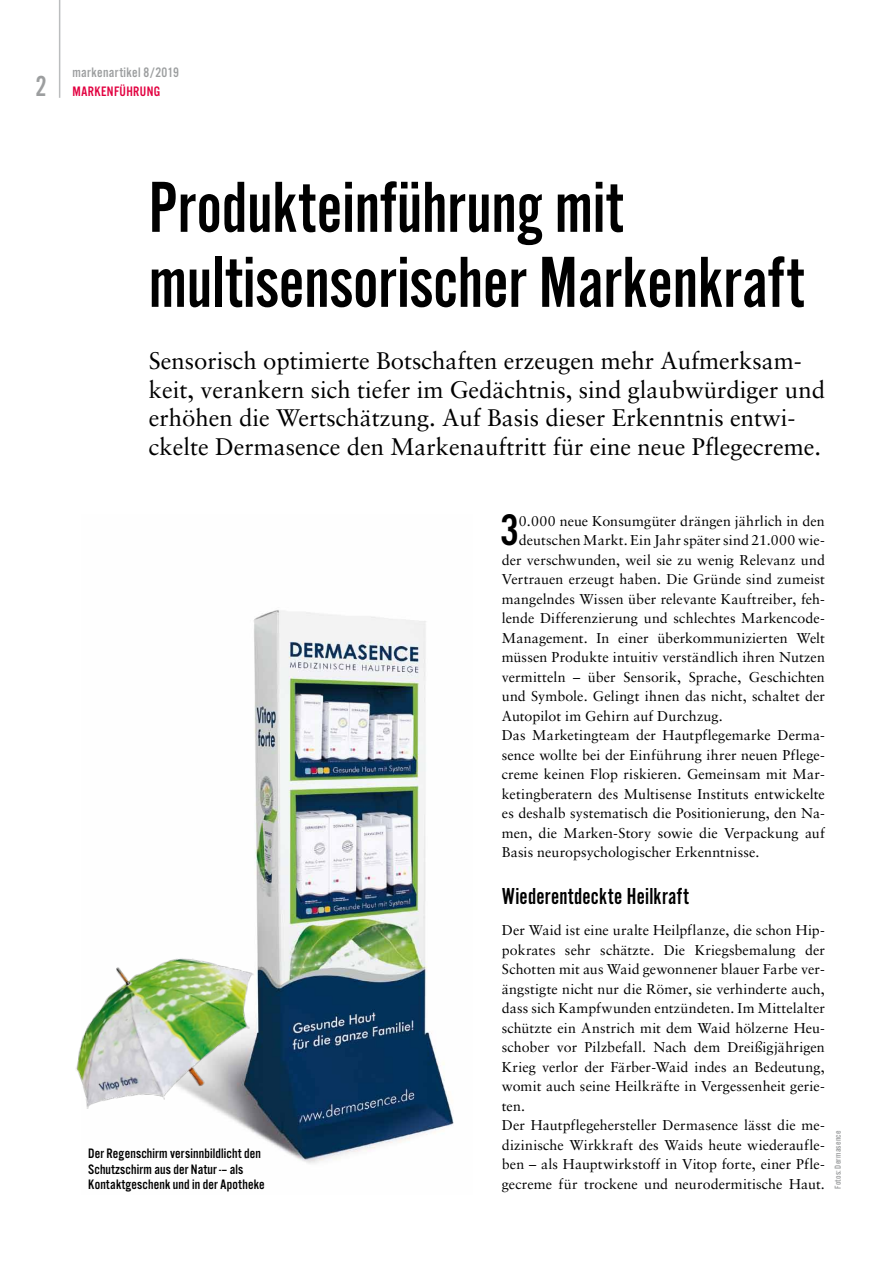
<style>
.page{position:relative;width:893px;height:1263px;background:#fff}
.page>*{position:absolute;margin:0;border:0;box-sizing:border-box;transform-origin:0 0}
.t1{font:75px/75px "Alternate Got No 2 D";color:#000}
.t2{font:45.75px "Alternate Got No 3 D";color:#000}
.t3{font:24px/28.5px "Sabon";color:#000}
.t4{font:24px "Alternate Got No 2 D";letter-spacing:.01em;color:#000}
.t5{font:14.25px/19.5px "Sabon";letter-spacing:.005em;color:#000}
.t6{font:14.25px/15.8px "Alternate Got No 3 D";letter-spacing:.01em;color:#000}
.t7{font:14.25px/18.6px "Alternate Got No 3 D";letter-spacing:.025em;color:#9c9e9f}
.t8{font:9px "Alternate Got No 3 D";letter-spacing:.035em;color:#9c9e9f}
.s1{font-family:"Alternate Got No 2 D";font-size:30px}
.s2{color:#e20040}
</style>
<div class="page">
<hr style="left:59px;top:0;width:1px;height:98px;background:#bbbdbe">
<img style="left:239px;top:610px;width:215px;height:554px">
<img style="left:76px;top:950px;width:180px;height:173px">
<p class="t7" style="left:35px;top:63px;width:145px;text-indent:37px">markenartikel 8/2019<br><span class="s1">2</span> <span class="s2">Markenführung</span></p>
<h1 class="t1" style="left:149px;top:169px;width:657px">Produkteinführung mit multisensorischer Markenkraft</h1>
<p class="t3" style="left:149px;top:346px;width:678px">Sensorisch optimierte Botschaften erzeugen mehr Aufmerksam&shy;keit, verankern sich tiefer im Gedächtnis, sind glaubwürdiger und erhöhen die Wertschätzung. Auf Basis dieser Erkenntnis entwi&shy;ckelte Dermasence den Markenauftritt für eine neue Pflegecreme.</p>
<p class="t6" style="left:88px;top:1145px;width:178px">Der Regenschirm versinnbildlicht den<br>Schutzschirm aus der Natur -– als<br>Kontaktgeschenk und in der Apotheke</p>
<h2 class="t2" style="left:500px;top:507px;width:20px">3</h2>
<p class="t5" style="left:519px;top:511px;width:307px">0.000 neue Konsumgüter drängen jährlich in den</p>
<p class="t5" style="left:519px;top:530px;width:307px">deutschen Markt. Ein Jahr später sind 21.000 wie-</p>
<p class="t5" style="left:502px;top:550px;width:325px">der verschwunden, weil sie zu wenig Relevanz und</p>
<p class="t5" style="left:502px;top:569px;width:325px">Vertrauen erzeugt haben. Die Gründe sind zumeist</p>
<p class="t5" style="left:502px;top:589px;width:325px">mangelndes Wissen über relevante Kauftreiber, feh-</p>
<p class="t5" style="left:502px;top:608px;width:325px">lende Differenzierung und schlechtes Markencode-</p>
<p class="t5" style="left:502px;top:628px;width:325px">Management. In einer überkommunizierten Welt</p>
<p class="t5" style="left:502px;top:647px;width:325px">müssen Produkte intuitiv verständlich ihren Nutzen</p>
<p class="t5" style="left:502px;top:667px;width:325px">vermitteln – über Sensorik, Sprache, Geschichten</p>
<p class="t5" style="left:502px;top:686px;width:325px">und Symbole. Gelingt ihnen das nicht, schaltet der</p>
<p class="t5" style="left:502px;top:706px;width:223px">Autopilot im Gehirn auf Durchzug.</p>
<p class="t5" style="left:502px;top:725px;width:325px">Das Marketingteam der Hautpflegemarke Derma-</p>
<p class="t5" style="left:502px;top:745px;width:325px">sence wollte bei der Einführung ihrer neuen Pflege-</p>
<p class="t5" style="left:502px;top:764px;width:325px">creme keinen Flop riskieren. Gemeinsam mit Mar-</p>
<p class="t5" style="left:502px;top:784px;width:325px">ketingberatern des Multisense Instituts entwickelte</p>
<p class="t5" style="left:502px;top:803px;width:325px">es deshalb systematisch die Positionierung, den Na-</p>
<p class="t5" style="left:502px;top:823px;width:325px">men, die Marken-Story sowie die Verpackung auf</p>
<p class="t5" style="left:502px;top:842px;width:259px">Basis neuropsychologischer Erkenntnisse.</p>
<h3 class="t4" style="left:502px;top:883px;width:189px">Wiederentdeckte Heilkraft</h3>
<p class="t5" style="left:502px;top:920px;width:325px">Der Waid ist eine uralte Heilpflanze, die schon Hip&shy;pokrates sehr schätzte. Die Kriegsbemalung der Schotten mit aus Waid gewonnener blauer Farbe ver&shy;ängstigte nicht nur die Römer, sie verhinderte auch, dass sich Kampfwunden entzündeten. Im Mittelalter schützte ein Anstrich mit dem Waid hölzerne Heu&shy;schober vor Pilzbefall. Nach dem Dreißigjährigen Krieg verlor der Färber-Waid indes an Bedeutung, womit auch seine Heilkräfte in Vergessenheit gerie&shy;ten.<br>Der Hautpflegehersteller Dermasence lässt die me&shy;dizinische Wirkkraft des Waids heute wiederaufle&shy;ben – als Hauptwirkstoff in Vitop forte, einer Pfle&shy;gecreme für trockene und neurodermitische Haut.</p>
<p class="t8" style="left:833px;top:1189px;width:60px;rotate:-90deg">Fotos: Dermasence</p>
</div>
